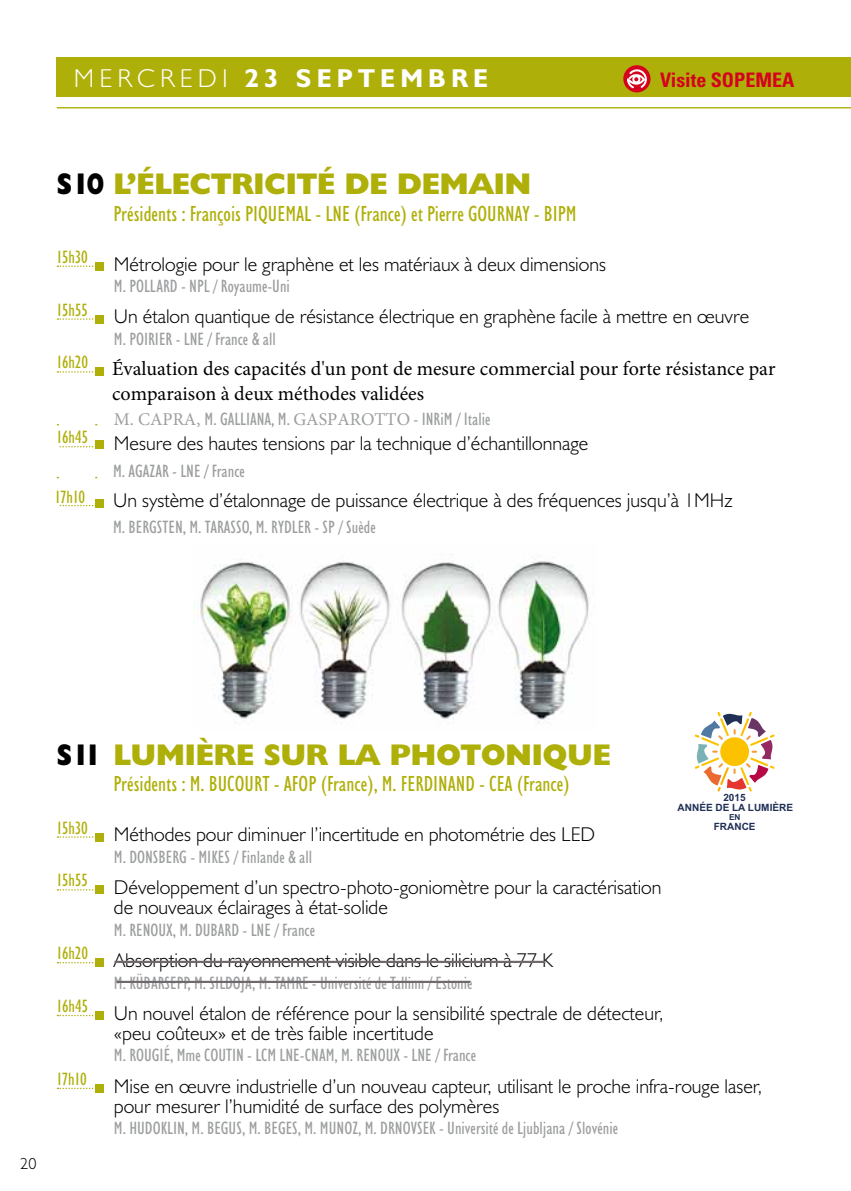
<style>
.page{position:relative;width:851px;height:1191px;background:#fff}
.page>*{position:absolute;margin:0;border:0;box-sizing:border-box;transform-origin:0 0}
.t1{font:800 30px "Humanist 521 BT";color:#afaf09}
.t2{font:700 26px "Humanist 521 BT";color:#fff}
.t3{font:300 26px "Humanist 521 BT";color:#fff}
.t4{font:condensed 22px "Humanist 521 BT";color:#afaf09}
.t5{font:300 20px/20px "Humanist 521 BT";color:#000}
.t6{font:20px/24.8px "Minion Pro";color:#000}
.t7{font:700 condensed 20px "Univers";color:#d4021d}
.t8{font:condensed 18px "Humanist 521 BT";color:#9c9e9f}
.t9{font:condensed 18px "Humanist 521 BT";color:#afaf09}
.t10{font:300 16px "Humanist 521 BT";color:#000}
.t11{font:700 10px/10px "Arial";color:#1f2f55;text-align:center}
.t12{font:700 8.2px "Arial";color:#1f2f55}
.s1{font-weight:300}
.s2{color:#000}
.s3{font-family:"Minion Pro";font-stretch:normal}
</style>
<div class="page">
<img style="left:197px;top:559px;width:392px;height:164px">
<svg style="left:57px;top:265px;width:37px;height:2px"></svg>
<div style="left:95px;top:262px;width:9px;height:8px;background:#afaf09"></div>
<svg style="left:57px;top:318px;width:37px;height:2px"></svg>
<div style="left:95px;top:315px;width:9px;height:8px;background:#afaf09"></div>
<svg style="left:57px;top:371px;width:37px;height:1px"></svg>
<div style="left:95px;top:368px;width:9px;height:8px;background:#afaf09"></div>
<svg style="left:60px;top:446px;width:34px;height:1px"></svg>
<div style="left:95px;top:440px;width:9px;height:9px;background:#afaf09"></div>
<svg style="left:60px;top:505px;width:34px;height:1px"></svg>
<div style="left:95px;top:499px;width:9px;height:9px;background:#afaf09"></div>
<svg style="left:57px;top:836px;width:37px;height:1px"></svg>
<div style="left:95px;top:833px;width:9px;height:8px;background:#afaf09"></div>
<svg style="left:57px;top:889px;width:37px;height:1px"></svg>
<div style="left:95px;top:885px;width:9px;height:9px;background:#afaf09"></div>
<svg style="left:57px;top:962px;width:37px;height:1px"></svg>
<div style="left:95px;top:958px;width:9px;height:9px;background:#afaf09"></div>
<svg style="left:57px;top:1014px;width:37px;height:2px"></svg>
<div style="left:95px;top:1011px;width:9px;height:8px;background:#afaf09"></div>
<svg style="left:57px;top:1087px;width:37px;height:2px"></svg>
<div style="left:95px;top:1084px;width:9px;height:8px;background:#afaf09"></div>
<div style="left:57px;top:57px;width:793px;height:39px;background:#afaf09"></div>
<hr style="left:57px;top:107px;width:793px;height:1px;background:#afaf09">
<div style="left:623px;top:65px;width:27px;height:27px;background:#d4021d;border-radius:50%"></div>
<svg style="left:626px;top:68px;width:21px;height:22px"></svg>
<svg style="left:694px;top:711px;width:81px;height:81px"></svg>
<hr style="left:114px;top:961px;width:431px;height:1px;background:#6f696e">
<hr style="left:116px;top:981px;width:354px;height:1px;background:#6f696e">
<h2 class="t3" style="left:74px;top:62px;width:45px">MERCRE</h2>
<h2 class="t2" style="left:198px;top:61px;width:120px"><span class="s1">DI</span> 23 SEPTEM</h2>
<h2 class="t2" style="left:428px;top:61px;width:41px">BRE</h2>
<p class="t7" style="left:660px;top:67px;width:136px">Visite SOPEMEA</p>
<h1 class="t1" style="left:57px;top:165px;width:99px"><span class="s2">S10</span> L’ÉLECTRICITÉ</h1>
<h1 class="t1" style="left:345px;top:165px;width:76px">DE DEMAIN</h1>
<p class="t4" style="left:113px;top:200px;width:149px">Présidents : François Piquemal</p>
<p class="t4" style="left:315px;top:200px;width:172px">- LNE (France) et Pierre Gournay</p>
<p class="t4" style="left:533px;top:200px;width:44px">- BIPM</p>
<p class="t9" style="left:57px;top:246px;width:33px">15h30</p>
<p class="t5" style="left:114px;top:253px;width:493px">Métrologie pour le graphène et les matériaux à deux dimensions</p>
<p class="t8" style="left:114px;top:276px;width:30px">M. Pollard</p>
<p class="t8" style="left:181px;top:276px;width:110px">- NPL / Royaume-Uni</p>
<p class="t9" style="left:57px;top:299px;width:33px">15h55</p>
<p class="t5" style="left:114px;top:306px;width:636px">Un étalon quantique de résistance électrique en graphène facile à mettre en œuvre</p>
<p class="t8" style="left:114px;top:328px;width:30px">M. Poirier</p>
<p class="t8" style="left:176px;top:328px;width:102px">- LNE / France &amp; all</p>
<p class="t6" style="left:112px;top:356px;width:664px;text-indent:-55px"><sup>16h20</sup> Évaluation des capacités d'un pont de mesure commercial pour forte résistance par comparaison à deux méthodes validées</p>
<p class="t8" style="left:114px;top:408px;width:378px"><span class="s3">M. CAPRA,</span> M. GALLIANA, M. <span class="s3">GASPAROTTO</span> - INRiM / Italie</p>
<p class="t9" style="left:57px;top:427px;width:33px">16h45</p>
<p class="t5" style="left:114px;top:432px;width:476px">Mesure des hautes tensions par la technique d’échantillonnage</p>
<p class="t8" style="left:113px;top:461px;width:30px">M. Agazar</p>
<p class="t8" style="left:172px;top:461px;width:74px">- LNE / France</p>
<p class="t9" style="left:55px;top:486px;width:31px">17h10</p>
<p class="t5" style="left:113px;top:489px;width:621px">Un système d’étalonnage de puissance électrique à des fréquences jusqu’à 1MHz</p>
<p class="t8" style="left:113px;top:517px;width:31px">M. Bergsten</p>
<p class="t8" style="left:183px;top:517px;width:35px">, M. Tarasso</p>
<p class="t8" style="left:249px;top:517px;width:37px">, M. Rydler</p>
<p class="t8" style="left:314px;top:517px;width:63px">- SP / Suède</p>
<p class="t10" style="left:20px;top:1153px;width:18px">20</p>
<h1 class="t1" style="left:57px;top:736px;width:96px"><span class="s2">S11</span> LUMIÈRE</h1>
<h1 class="t1" style="left:264px;top:736px;width:23px">SUR</h1>
<h1 class="t1" style="left:337px;top:736px;width:121px">LA PHOTONI</h1>
<h1 class="t1" style="left:543px;top:736px;width:46px">QUE</h1>
<p class="t4" style="left:113px;top:771px;width:303px">Présidents : M. BUCOURT - AFOP (France), M. Ferdinand</p>
<p class="t4" style="left:479px;top:771px;width:92px">- CEA (France)</p>
<p class="t9" style="left:57px;top:817px;width:33px">15h30</p>
<p class="t5" style="left:114px;top:824px;width:482px">Méthodes pour diminuer l’incertitude en photométrie des LED</p>
<p class="t8" style="left:114px;top:846px;width:32px">M. Donsberg</p>
<p class="t8" style="left:190px;top:846px;width:123px">- MIKES / Finlande &amp; all</p>
<p class="t11" style="left:677px;top:793px;width:117px">2015<br>ANNÉE DE LA LUMIÈRE</p>
<p class="t12" style="left:729px;top:812px;width:13px">EN</p>
<p class="t11" style="left:713px;top:822px;width:43px">FRANCE</p>
<p class="t9" style="left:57px;top:870px;width:33px">15h55</p>
<p class="t5" style="left:114px;top:877px;width:549px">Développement d’un spectro-photo-goniomètre pour la caractérisation de nouveaux éclairages à état-solide</p>
<p class="t8" style="left:114px;top:919px;width:31px">M. Renoux</p>
<p class="t8" style="left:173px;top:919px;width:38px">, M. Dubard</p>
<p class="t8" style="left:242px;top:919px;width:74px">- LNE / France</p>
<p class="t9" style="left:57px;top:942px;width:33px">16h20</p>
<p class="t5" style="left:114px;top:949px;width:440px">Absorption du rayonnement visible dans le silicium à 77 K</p>
<p class="t8" style="left:114px;top:972px;width:38px">M. Kübarsepp</p>
<p class="t8" style="left:187px;top:972px;width:35px">, M. Sildoja</p>
<p class="t8" style="left:252px;top:972px;width:36px">, M. Tamre</p>
<p class="t8" style="left:312px;top:972px;width:162px">- Université de Tallinn / Estonie</p>
<p class="t9" style="left:57px;top:995px;width:33px">16h45</p>
<p class="t5" style="left:114px;top:1002px;width:551px">Un nouvel étalon de référence pour la sensibilité spectrale de détecteur, «peu coûteux» et de très faible incertitude</p>
<p class="t8" style="left:114px;top:1045px;width:104px">M. Rougi é, Mme Coutin</p>
<p class="t8" style="left:247px;top:1045px;width:125px">- LCM LNE-CNAM, M. Renoux</p>
<p class="t8" style="left:403px;top:1045px;width:74px">- LNE / France</p>
<p class="t9" style="left:57px;top:1068px;width:31px">17h10</p>
<p class="t5" style="left:114px;top:1075px;width:650px">Mise en œuvre industrielle d’un nouveau capteur, utilisant le proche infra-rouge laser, pour mesurer l’humidité de surface des polymères</p>
<p class="t8" style="left:114px;top:1117px;width:31px">M. Hudoklin</p>
<p class="t8" style="left:185px;top:1117px;width:211px">, M. Begus, M. Beges, M. Munoz, M. Drnovsek</p>
<p class="t8" style="left:439px;top:1117px;width:180px">- Université de Ljubljana / Slovénie</p>
</div>
